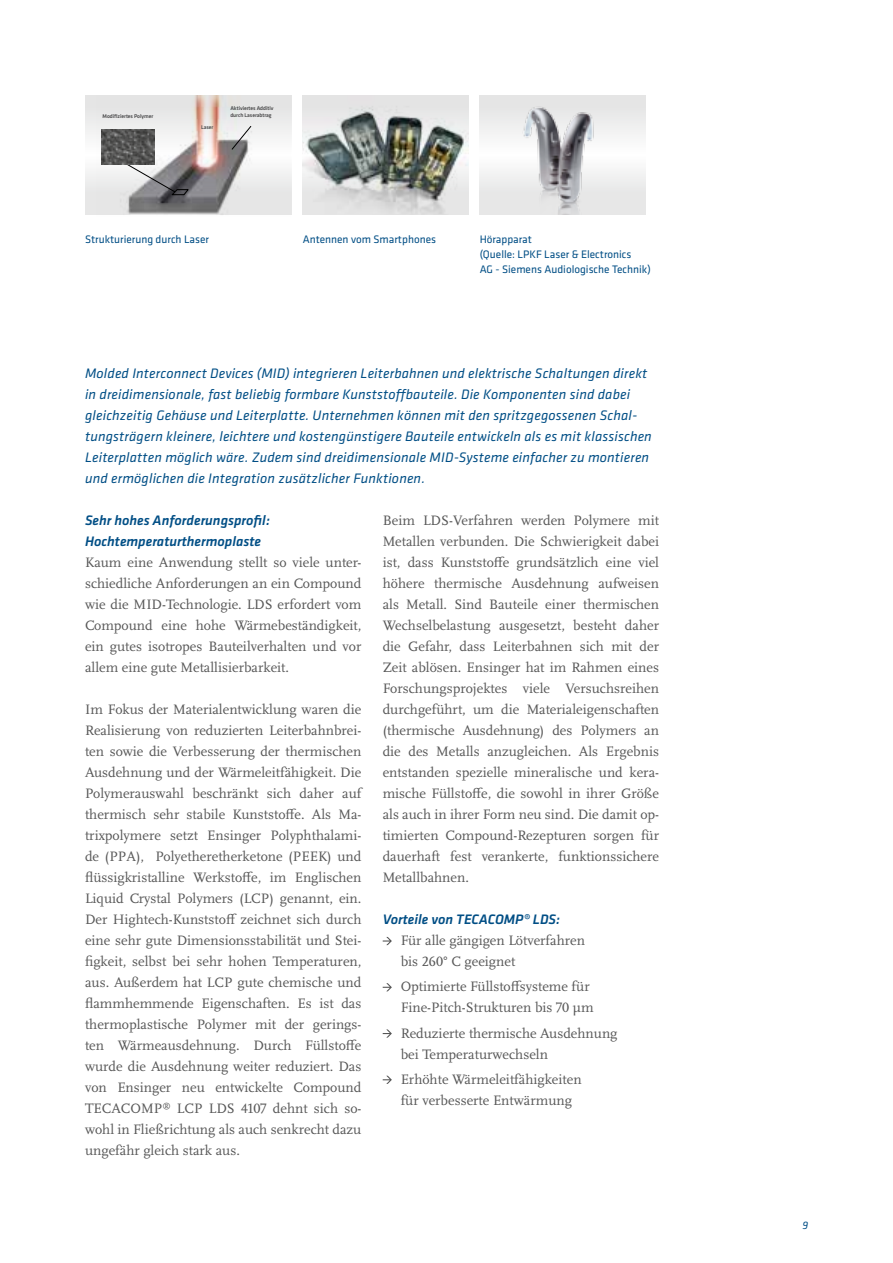
<style>
.page{position:relative;width:893px;height:1263px;background:#fff}
.page>*{position:absolute;margin:0;border:0;box-sizing:border-box;transform-origin:0 0}
.t1{font:14.25px/21px "Scala Pro";color:#565656}
.t2{font:italic 14.25px/21px "Klavika";letter-spacing:.01em;color:#004e85}
.t3{font:italic 500 14.25px/21px "Klavika";color:#004e85}
.t4{font:11.25px/15px "Klavika";color:#004e85}
.t5{font:italic 11.25px "Klavika";color:#004e85}
.t6{font:500 5.55px/7.5px "Klavika";letter-spacing:-.01em;color:#525253}
</style>
<div class="page">
<svg style="left:480px;top:96px;width:165px;height:119px"></svg>
<img style="left:501px;top:99px;width:123px;height:116px">
<svg style="left:383px;top:937px;width:9px;height:8px"></svg>
<svg style="left:383px;top:983px;width:9px;height:8px"></svg>
<svg style="left:383px;top:1029px;width:9px;height:9px"></svg>
<svg style="left:383px;top:1076px;width:9px;height:8px"></svg>
<img style="left:303px;top:96px;width:165px;height:119px">
<svg style="left:85px;top:96px;width:207px;height:119px"></svg>
<img style="left:96px;top:96px;width:195px;height:119px">
<svg style="left:126px;top:125px;width:126px;height:70px"></svg>
<img style="left:101px;top:130px;width:53px;height:35px">
<p class="t6" style="left:103px;top:112px;width:52px">Modifiziertes Polymer</p>
<p class="t6" style="left:201px;top:123px;width:14px">Laser</p>
<p class="t6" style="left:230px;top:104px;width:45px">Aktiviertes Additiv durch Laserabtrag</p>
<p class="t4" style="left:85px;top:231px;width:125px">Strukturierung durch Laser</p>
<p class="t4" style="left:303px;top:231px;width:135px">Antennen vom Smartphones</p>
<p class="t4" style="left:480px;top:231px;width:173px">Hörapparat<br>(Quelle: LPKF Laser &amp; Electronics<br>AG - Siemens Audiologische Technik)</p>
<p class="t2" style="left:85px;top:363px;width:568px">Molded Interconnect Devices (MID) integrieren Leiterbahnen und elektrische Schaltungen direkt in dreidimensionale, fast beliebig formbare Kunststoffbauteile. Die Komponenten sind dabei gleichzeitig Gehäuse und Leiterplatte. Unternehmen können mit den spritzgegossenen Schal&shy;tungsträgern kleinere, leichtere und kostengünstigere Bauteile entwickeln als es mit klassischen Leiterplatten möglich wäre. Zudem sind dreidimensionale MID-Systeme einfacher zu montieren und ermöglichen die Integration zusätzlicher Funktionen.</p>
<p class="t3" style="left:85px;top:509px;width:186px">Sehr hohes Anforderungsprofil:<br>Hochtemperaturthermoplaste</p>
<p class="t1" style="left:85px;top:552px;width:278px;text-align:justify">Kaum eine Anwendung stellt so viele unter&shy;schiedliche Anforderungen an ein Compound wie die MID-Technologie. LDS erfordert vom Compound eine hohe Wärmebeständigkeit, ein gutes isotropes Bauteilverhalten und vor allem eine gute Metallisierbarkeit.</p>
<p class="t1" style="left:85px;top:699px;width:278px;text-align:justify">Im Fokus der Materialentwicklung waren die Realisierung von reduzierten Leiterbahnbrei&shy;ten sowie die Verbesserung der thermischen Ausdehnung und der Wärmeleitfähigkeit. Die Polymerauswahl beschränkt sich daher auf thermisch sehr stabile Kunststoffe. Als Ma&shy;trixpolymere setzt Ensinger Polyphthalami&shy;de (PPA), Polyetheretherketone (PEEK) und flüssigkristalline Werkstoffe, im Englischen Liquid Crystal Polymers (LCP) genannt, ein.<br>Der Hightech-Kunststoff zeichnet sich durch eine sehr gute Dimensionsstabilität und Stei&shy;figkeit, selbst bei sehr hohen Temperaturen, aus. Außerdem hat LCP gute chemische und flammhemmende Eigenschaften. Es ist das thermoplastische Polymer mit der gerings&shy;ten Wärmeausdehnung. Durch Füllstoffe wurde die Ausdehnung weiter reduziert. Das von Ensinger neu entwickelte Compound TECACOMP<sup>®</sup> LCP LDS 4107 dehnt sich so&shy;wohl in Fließrichtung als auch senkrecht dazu ungefähr gleich stark aus.</p>
<p class="t1" style="left:383px;top:510px;width:278px;text-align:justify">Beim LDS-Verfahren werden Polymere mit Metallen verbunden. Die Schwierigkeit dabei ist, dass Kunststoffe grundsätzlich eine viel höhere thermische Ausdehnung aufweisen als Metall. Sind Bauteile einer thermischen Wechselbelastung ausgesetzt, besteht daher die Gefahr, dass Leiterbahnen sich mit der Zeit ablösen. Ensinger hat im Rahmen eines Forschungsprojektes viele Versuchsreihen durchgeführt, um die Materialeigenschaften (thermische Ausdehnung) des Polymers an die des Metalls anzugleichen. Als Ergebnis entstanden spezielle mineralische und kera&shy;mische Füllstoffe, die sowohl in ihrer Größe als auch in ihrer Form neu sind. Die damit op&shy;timierten Compound-Rezepturen sorgen für dauerhaft fest verankerte, funktionssichere Metallbahnen.</p>
<p class="t3" style="left:383px;top:909px;width:179px">Vorteile von TECACOMP® LDS:</p>
<p class="t1" style="left:401px;top:930px;width:186px">Für alle gängigen Lötverfahren bis 260° C geeignet</p>
<p class="t1" style="left:401px;top:976px;width:194px">Optimierte Füllstoffsysteme für<br>Fine-Pitch-Strukturen bis 70 μm</p>
<p class="t1" style="left:401px;top:1022px;width:218px">Reduzierte thermische Ausdehnung bei Temperaturwechseln</p>
<p class="t1" style="left:401px;top:1069px;width:182px">Erhöhte Wärmeleitfähigkeiten für verbesserte Entwärmung</p>
<p class="t5" style="left:802px;top:1218px;width:7px">9</p>
</div>
